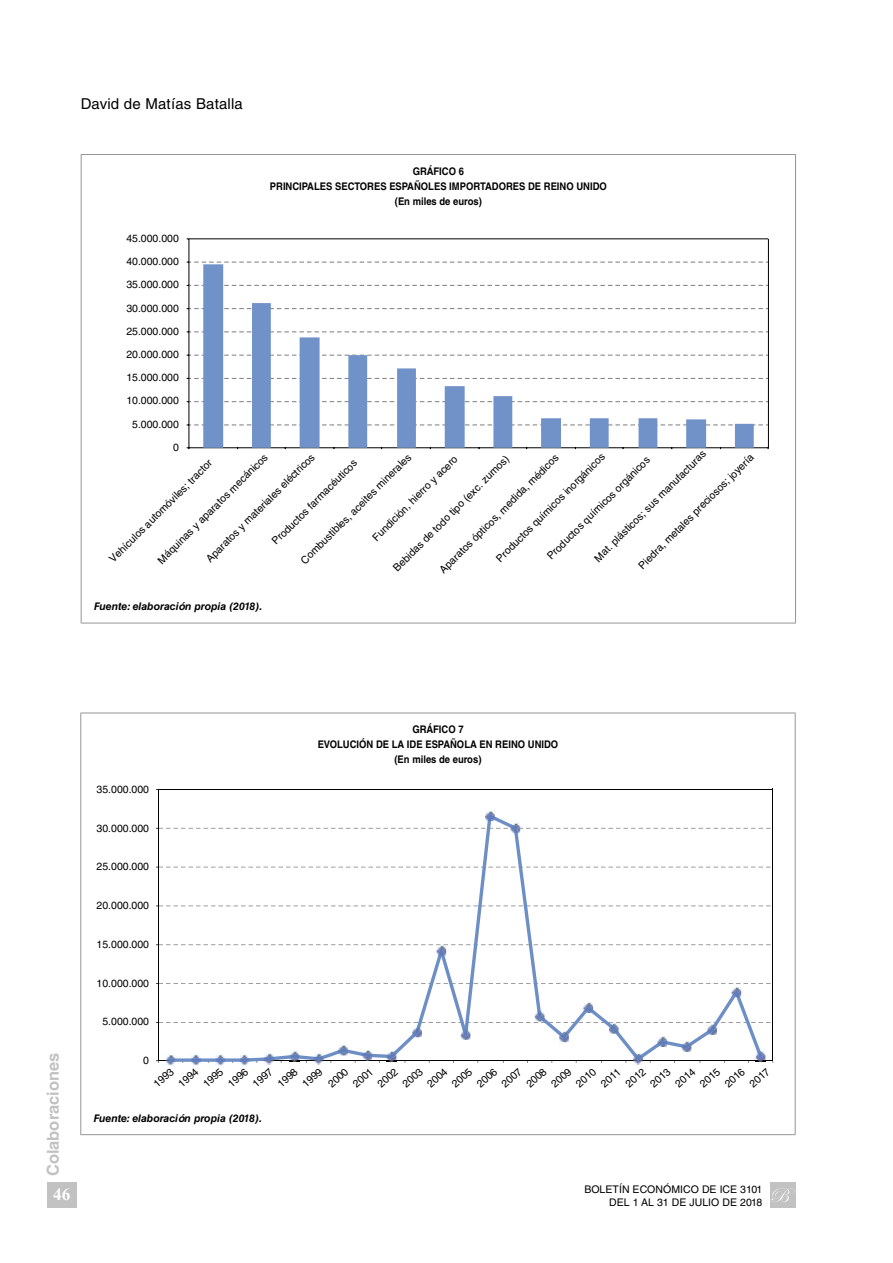
<style>
.page{position:relative;width:893px;height:1263px;background:#fff}
.page>*{position:absolute;margin:0;border:0;box-sizing:border-box;transform-origin:0 0}
.t1{font:700 17.25px "Times New Roman";color:#fff}
.t2{font:700 16.5px "Helvetica LT Std";color:#c2c2c2}
.t3{font:15px "Helvetica LT Std";letter-spacing:.015em;color:#000}
.t4{font:10.5px/12.6px "Helvetica LT Std";color:#000;text-align:right}
.titulo_graficos{font:700 10.5px/15px "Helvetica LT Std";color:#000;text-align:center;scale:.9 1}
.pie_graficos{font:italic 700 10.5px "Helvetica LT Std";color:#000}
</style>
<div class="page">
<div style="left:47px;top:1182px;width:30px;height:26px;background:#c2c2c2"></div>
<div style="left:770px;top:1182px;width:25px;height:26px;background:#c2c2c2"></div>
<svg style="left:771px;top:1188px;width:23px;height:14px"></svg>
<hr style="left:81px;top:154px;width:715px;height:1px;background:#959595">
<hr style="left:81px;top:155px;width:1px;height:468px;background:#959595">
<hr style="left:795px;top:155px;width:1px;height:468px;background:#959595">
<hr style="left:81px;top:623px;width:715px;height:1px;background:#959595">
<hr style="left:189px;top:238px;width:579px;height:1px;background:#000">
<hr style="left:189px;top:239px;width:1px;height:209px;background:#000">
<hr style="left:768px;top:239px;width:1px;height:209px;background:#000">
<svg style="left:187px;top:425px;width:581px;height:1px"></svg>
<svg style="left:187px;top:401px;width:581px;height:1px"></svg>
<svg style="left:187px;top:378px;width:581px;height:1px"></svg>
<svg style="left:187px;top:355px;width:581px;height:1px"></svg>
<svg style="left:187px;top:331px;width:581px;height:1px"></svg>
<svg style="left:187px;top:308px;width:581px;height:1px"></svg>
<svg style="left:187px;top:285px;width:581px;height:1px"></svg>
<svg style="left:187px;top:262px;width:581px;height:1px"></svg>
<hr style="left:189px;top:447px;width:579px;height:1px;background:#000">
<svg style="left:203px;top:264px;width:551px;height:184px"></svg>
<hr style="left:80px;top:713px;width:715px;height:1px;background:#959595">
<hr style="left:80px;top:713px;width:1px;height:421px;background:#959595">
<hr style="left:795px;top:713px;width:1px;height:421px;background:#959595">
<hr style="left:80px;top:1134px;width:715px;height:1px;background:#959595">
<hr style="left:158px;top:789px;width:615px;height:1px;background:#000">
<hr style="left:158px;top:789px;width:1px;height:272px;background:#000">
<hr style="left:772px;top:789px;width:1px;height:271px;background:#000">
<svg style="left:156px;top:905px;width:614px;height:1px"></svg>
<svg style="left:156px;top:867px;width:614px;height:1px"></svg>
<svg style="left:169px;top:833px;width:594px;height:150px"></svg>
<svg style="left:156px;top:944px;width:614px;height:12px"></svg>
<svg style="left:156px;top:811px;width:614px;height:22px"></svg>
<svg style="left:156px;top:983px;width:617px;height:82px"></svg>
<h3 class="t3" style="left:81px;top:95px;width:164px">David de Matías Batalla</h3>
<p class="t4" style="left:126px;top:232px;width:54px">45.000.000</p>
<p class="t4" style="left:126px;top:255px;width:54px">40.000.000</p>
<p class="t4" style="left:126px;top:278px;width:54px">35.000.000</p>
<p class="t4" style="left:126px;top:302px;width:54px">30.000.000</p>
<p class="t4" style="left:126px;top:325px;width:54px">25.000.000</p>
<p class="t4" style="left:126px;top:348px;width:54px">20.000.000</p>
<p class="t4" style="left:126px;top:371px;width:54px">15.000.000</p>
<p class="t4" style="left:126px;top:394px;width:54px">10.000.000</p>
<p class="t4" style="left:132px;top:418px;width:48px">5.000.000</p>
<p class="titulo_graficos" style="left:270px;top:163px;width:376px">GRÁFICO 6<br>PRINCIPALES SECTORES ESPAÑOLES IMPORTADORES DE REINO UNIDO (En miles de euros)</p>
<p class="t4" style="left:173px;top:441px;width:7px">0</p>
<p class="t4" style="left:592px;top:555px;width:154px;rotate:-45deg">Mat. plásticos; sus manufacturas</p>
<p class="t4" style="left:493px;top:556px;width:150px;rotate:-45deg">Productos químicos inorgánicos</p>
<p class="t4" style="left:203px;top:556px;width:150px;rotate:-45deg">Aparatos y materiales eléctricos</p>
<p class="t4" style="left:636px;top:563px;width:160px;rotate:-45deg">Piedra, metales preciosos; joyería</p>
<p class="t4" style="left:298px;top:558px;width:153px;rotate:-45deg">Combustibles, aceites minerales</p>
<p class="t4" style="left:155px;top:557px;width:152px;rotate:-45deg">Máquinas y aparatos mecánicos</p>
<p class="t4" style="left:437px;top:567px;width:165px;rotate:-45deg">Aparatos ópticos, medida, médicos</p>
<p class="t4" style="left:391px;top:565px;width:160px;rotate:-45deg">Bebidas de todo tipo (exc. zumos)</p>
<p class="t4" style="left:370px;top:534px;width:117px;rotate:-45deg">Fundición, hierro y acero</p>
<p class="t4" style="left:544px;top:553px;width:142px;rotate:-45deg">Productos químicos orgánicos</p>
<p class="t4" style="left:107px;top:556px;width:142px;rotate:-45deg">Vehículos automóviles; tractor</p>
<p class="t4" style="left:269px;top:538px;width:117px;rotate:-45deg">Productos farmacéuticos</p>
<p class="pie_graficos" style="left:94px;top:600px;width:170px">Fuente: elaboración propia (2018).</p>
<h2 class="t2" style="left:43px;top:1176px;width:125px;rotate:-90deg">Colaboraciones</h2>
<h1 class="t1" style="left:53px;top:1185px;width:19px">46</h1>
<p class="t4" style="left:97px;top:783px;width:54px">35.000.000</p>
<p class="t4" style="left:97px;top:821px;width:54px">30.000.000</p>
<p class="t4" style="left:97px;top:860px;width:54px">25.000.000</p>
<p class="t4" style="left:97px;top:899px;width:54px">20.000.000</p>
<p class="t4" style="left:97px;top:938px;width:54px">15.000.000</p>
<p class="t4" style="left:97px;top:976px;width:54px">10.000.000</p>
<p class="t4" style="left:102px;top:1015px;width:48px">5.000.000</p>
<p class="t4" style="left:143px;top:1054px;width:7px">0</p>
<p class="titulo_graficos" style="left:318px;top:722px;width:269px">GRÁFICO 7<br>EVOLUCIÓN DE LA IDE ESPAÑOLA EN REINO UNIDO (En miles de euros)</p>
<p class="t4" style="left:151px;top:1081px;width:25px;rotate:-42deg">1993</p>
<p class="t4" style="left:175px;top:1081px;width:25px;rotate:-42deg">1994</p>
<p class="t4" style="left:200px;top:1081px;width:25px;rotate:-42deg">1995</p>
<p class="t4" style="left:225px;top:1081px;width:25px;rotate:-42deg">1996</p>
<p class="t4" style="left:250px;top:1081px;width:25px;rotate:-42deg">1997</p>
<p class="t4" style="left:275px;top:1081px;width:25px;rotate:-42deg">1998</p>
<p class="t4" style="left:299px;top:1081px;width:25px;rotate:-42deg">1999</p>
<p class="t4" style="left:325px;top:1081px;width:25px;rotate:-42deg">2000</p>
<p class="t4" style="left:350px;top:1081px;width:25px;rotate:-42deg">2001</p>
<p class="t4" style="left:375px;top:1081px;width:25px;rotate:-42deg">2002</p>
<p class="t4" style="left:400px;top:1081px;width:25px;rotate:-42deg">2003</p>
<p class="t4" style="left:424px;top:1081px;width:25px;rotate:-42deg">2004</p>
<p class="t4" style="left:449px;top:1081px;width:25px;rotate:-42deg">2005</p>
<p class="t4" style="left:474px;top:1081px;width:25px;rotate:-42deg">2006</p>
<p class="t4" style="left:499px;top:1081px;width:25px;rotate:-42deg">2007</p>
<p class="t4" style="left:524px;top:1081px;width:25px;rotate:-42deg">2008</p>
<p class="t4" style="left:548px;top:1081px;width:25px;rotate:-42deg">2009</p>
<p class="t4" style="left:573px;top:1081px;width:25px;rotate:-42deg">2010</p>
<p class="t4" style="left:598px;top:1081px;width:25px;rotate:-42deg">2011</p>
<p class="t4" style="left:623px;top:1081px;width:25px;rotate:-42deg">2012</p>
<p class="t4" style="left:648px;top:1081px;width:25px;rotate:-42deg">2013</p>
<p class="t4" style="left:672px;top:1081px;width:25px;rotate:-42deg">2014</p>
<p class="t4" style="left:697px;top:1081px;width:25px;rotate:-42deg">2015</p>
<p class="t4" style="left:722px;top:1081px;width:25px;rotate:-42deg">2016</p>
<p class="t4" style="left:747px;top:1081px;width:25px;rotate:-42deg">2017</p>
<p class="pie_graficos" style="left:94px;top:1112px;width:170px">Fuente: elaboración propia (2018).</p>
<p class="t4" style="left:584px;top:1183px;width:180px">BOLETÍN ECONÓMICO DE ICE 3101<br>DEL 1 AL 31 DE JULIO DE 2018</p>
</div>
